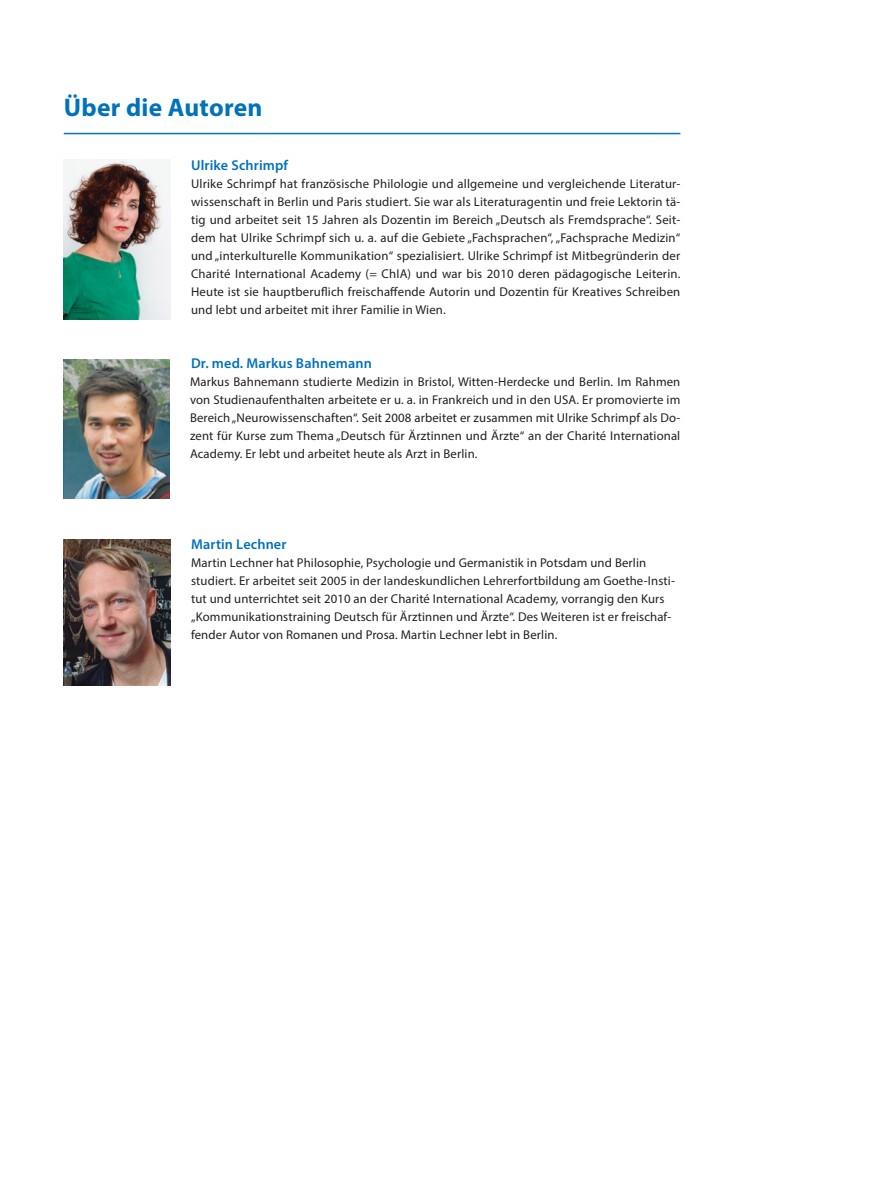
<style>
.page{position:relative;width:893px;height:1187px;background:#fff}
.page>*{position:absolute;margin:0;border:0;box-sizing:border-box;transform-origin:0 0}
.t1{font:700 25.5px "Sfpxlv Xpgvqt Myriad Pro";letter-spacing:.01em;color:#0072bc}
.t2{font:600 14.25px "Pfnmnv Nxkwkv Myriad Pro";letter-spacing:.01em;color:#0072bc}
.t3{font:12.75px/18px "Slhjbn Yfpvhc Myriad Pro";letter-spacing:.01em;color:#231f20;text-align:justify}
</style>
<div class="page">
<img style="left:64px;top:160px;width:106px;height:159px">
<img style="left:64px;top:359px;width:105px;height:139px">
<img style="left:64px;top:539px;width:106px;height:146px">
<hr style="left:64px;top:133px;width:616px;height:1px;background:#0072bc">
<h1 class="t1" style="left:64px;top:91px;width:200px">Über die Autoren</h1>
<p class="t2" style="left:191px;top:156px;width:99px">Ulrike Schrimpf</p>
<p class="t3" style="left:191px;top:174px;width:491px">Ulrike Schrimpf hat französische Philologie und allgemeine und vergleichende Literatur&shy;wissenschaft in Berlin und Paris studiert. Sie war als Literaturagentin und freie Lektorin tä&shy;tig und arbeitet seit 15 Jahren als Dozentin im Bereich „Deutsch als Fremdsprache“. Seit&shy;dem hat Ulrike Schrimpf sich u. a. auf die Gebiete „Fachsprachen“, „Fachsprache Medizin“ und „interkulturelle Kommunikation“ spezialisiert. Ulrike Schrimpf ist Mitbegründerin der Charité International Academy (= ChIA) und war bis 2010 deren pädagogische Leiterin.<br>Heute ist sie hauptberuflich freischaffende Autorin und Dozentin für Kreatives Schreiben und lebt und arbeitet mit ihrer Familie in Wien.</p>
<p class="t2" style="left:191px;top:354px;width:182px">Dr. med. Markus Bahnemann</p>
<p class="t3" style="left:190px;top:373px;width:492px">Markus Bahnemann studierte Medizin in Bristol, Witten-Herdecke und Berlin. Im Rahmen von Studienaufenthalten arbeitete er u. a. in Frankreich und in den USA. Er promovierte im Bereich „Neurowissenschaften“. Seit 2008 arbeitet er zusammen mit Ulrike Schrimpf als Do&shy;zent für Kurse zum Thema „Deutsch für Ärztinnen und Ärzte“ an der Charité International Academy. Er lebt und arbeitet heute als Arzt in Berlin.</p>
<p class="t2" style="left:191px;top:534px;width:97px">Martin Lechner</p>
<p class="t3" style="left:191px;top:553px;width:485px;text-align:left">Martin Lechner hat Philosophie, Psychologie und Germanistik in Potsdam und Berlin studiert. Er arbeitet seit 2005 in der landeskundlichen Lehrerfortbildung am Goethe-Insti&shy;tut und unterrichtet seit 2010 an der Charité International Academy, vorrangig den Kurs „Kommunikationstraining Deutsch für Ärztinnen und Ärzte“. Des Weiteren ist er freischaf&shy;fender Autor von Romanen und Prosa. Martin Lechner lebt in Berlin.</p>
</div>
